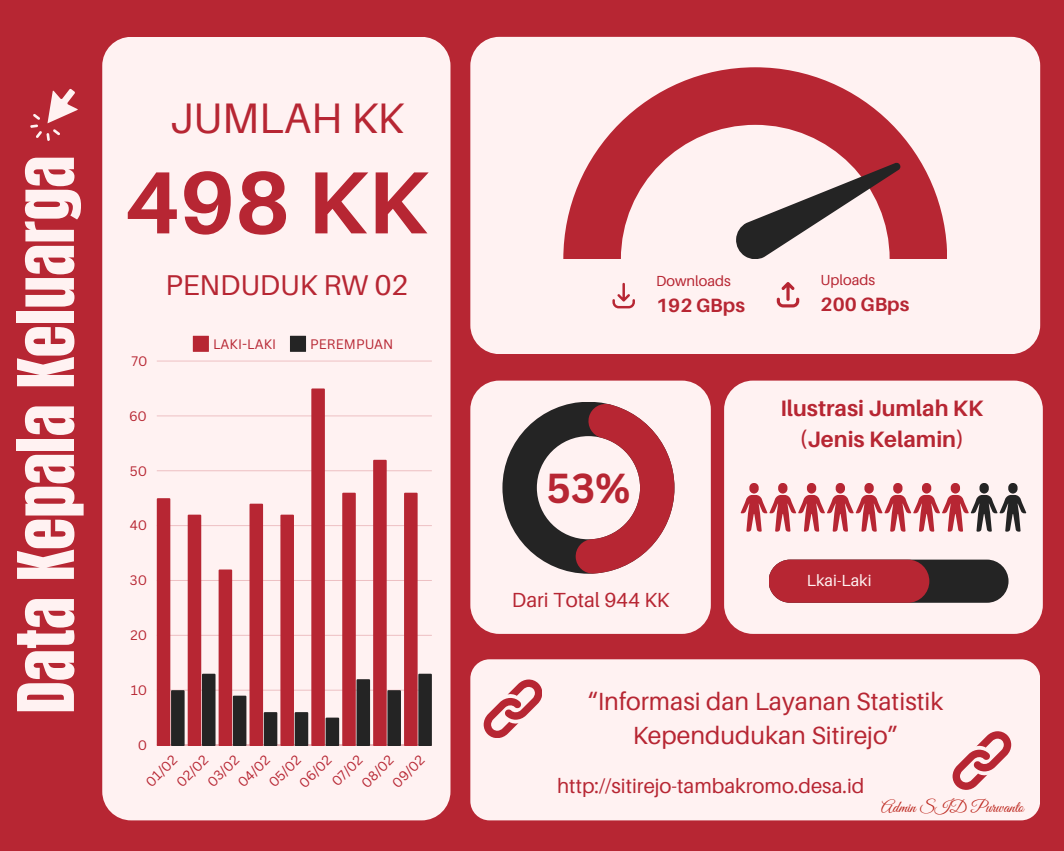
<style>
.page{position:relative;width:1064px;height:851px;background:#fff}
.page>*{position:absolute;margin:0;border:0;box-sizing:border-box;transform-origin:0 0}
.t1{font:700 88.35px "Aileron";color:#b72633}
.t2{font:66.15px "Anton";color:#fff2f2}
.t3{font:42.75px "Aileron";color:#b72633}
.t4{font:700 40.8px "Canva Sans";color:#b72633}
.t5{font:28.65px "Aileron";color:#b72633}
.t6{font:24.9px/34.2px "Aileron";color:#b72633;text-align:center}
.t7{font:700 22.35px/30.3px "Aileron";color:#b72633;text-align:center}
.t8{font:20.4px "Aileron";color:#b72633}
.t9{font:700 19.2px "Aileron";color:#b72633}
.t10{font:16.5px "Great Vibes";color:#bd281f}
.t11{font:16.05px "Aileron";color:#fff2f2}
.t12{font:14.55px "Aileron";color:#b72633}
.t13{font:13.35px "Canva Sans";color:#b72633}
</style>
<div class="page">
<div style="left:0;top:0;width:1063px;height:850px;background:#b72633"></div>
<div style="left:102px;top:37px;width:348px;height:783px;background:#fff2f2;border-radius:29px"></div>
<svg style="left:193px;top:336px;width:16px;height:16px"></svg>
<svg style="left:290px;top:336px;width:16px;height:16px"></svg>
<hr style="left:157px;top:361px;width:275px;height:1px;background:#f5d6d7">
<svg style="left:157px;top:388px;width:275px;height:357px"></svg>
<div style="left:470px;top:380px;width:240px;height:254px;background:#fff2f2;border-radius:29px"></div>
<div style="left:724px;top:380px;width:318px;height:254px;background:#fff2f2;border-radius:29px"></div>
<div style="left:470px;top:37px;width:569px;height:317px;background:#fff2f2;border-radius:29px"></div>
<svg style="left:563px;top:67px;width:383px;height:192px"></svg>
<svg style="left:735px;top:163px;width:165px;height:96px"></svg>
<svg style="left:502px;top:402px;width:172px;height:171px"></svg>
<svg style="left:740px;top:483px;width:142px;height:48px"></svg>
<svg style="left:970px;top:483px;width:55px;height:48px"></svg>
<svg style="left:612px;top:283px;width:22px;height:25px"></svg>
<svg style="left:776px;top:282px;width:23px;height:25px"></svg>
<div style="left:768px;top:559px;width:240px;height:43px;background:#242424;border-radius:22px"></div>
<div style="left:768px;top:559px;width:161px;height:43px;background:#b72633;border-radius:22px"></div>
<div style="left:470px;top:659px;width:569px;height:161px;background:#fff2f2;border-radius:19px"></div>
<svg style="left:30px;top:88px;width:48px;height:53px"></svg>
<svg style="left:952px;top:731px;width:58px;height:58px"></svg>
<svg style="left:483px;top:679px;width:59px;height:58px"></svg>
<p class="t2" style="left:-1px;top:713px;width:559px;rotate:-90deg">Data Kepala Keluarga</p>
<h2 class="t3" style="left:170px;top:91px;width:235px">JUMLAH KK</h2>
<h3 class="t1" style="left:124px;top:148px;width:305px">498 KK</h3>
<h1 class="t5" style="left:165px;top:267px;width:244px">PENDUDUK RW 02</h1>
<h4 class="t12" style="left:656px;top:272px;width:76px">Downloads</h4>
<p class="t9" style="left:656px;top:293px;width:90px">192 GBps</p>
<p class="t13" style="left:131px;top:351px;width:17px">70</p>
<p class="t13" style="left:129px;top:406px;width:20px">60</p>
<p class="t13" style="left:130px;top:461px;width:19px">50</p>
<p class="t13" style="left:130px;top:516px;width:19px">40</p>
<p class="t13" style="left:130px;top:571px;width:19px">30</p>
<p class="t13" style="left:131px;top:626px;width:18px">20</p>
<p class="t13" style="left:213px;top:334px;width:65px">LAKI-LAKI</p>
<p class="t13" style="left:310px;top:334px;width:85px">PEREMPUAN</p>
<h3 class="t4" style="left:546px;top:460px;width:85px">53%</h3>
<p class="t8" style="left:511px;top:587px;width:159px">Dari Total 944 KK</p>
<p class="t12" style="left:820px;top:271px;width:56px">Uploads</p>
<p class="t9" style="left:820px;top:292px;width:90px">200 GBps</p>
<p class="t7" style="left:780px;top:393px;width:204px">Ilustrasi Jumlah KK (Jenis Kelamin)</p>
<p class="t11" style="left:806px;top:570px;width:66px">Lkai-Laki</p>
<p class="t13" style="left:131px;top:680px;width:18px">10</p>
<p class="t13" style="left:138px;top:735px;width:11px">0</p>
<p class="t13" style="left:387px;top:778px;width:41px;rotate:-45deg">09/02</p>
<p class="t13" style="left:141px;top:777px;width:40px;rotate:-45deg">01/02</p>
<p class="t13" style="left:172px;top:777px;width:40px;rotate:-45deg">02/02</p>
<p class="t13" style="left:203px;top:777px;width:40px;rotate:-45deg">03/02</p>
<p class="t13" style="left:357px;top:778px;width:41px;rotate:-45deg">08/02</p>
<p class="t13" style="left:233px;top:778px;width:40px;rotate:-45deg">04/02</p>
<p class="t13" style="left:264px;top:778px;width:40px;rotate:-45deg">05/02</p>
<p class="t13" style="left:294px;top:778px;width:41px;rotate:-45deg">06/02</p>
<p class="t13" style="left:327px;top:777px;width:38px;rotate:-45deg">07/02</p>
<p class="t6" style="left:587px;top:683px;width:357px">“Informasi dan Layanan Statistik<br>Kependudukan Sitirejo”</p>
<h6 class="t8" style="left:557px;top:773px;width:309px">http://sitirejo-tambakromo.desa.id</h6>
<p class="t10" style="left:881px;top:797px;width:144px">Admin SID Purwanto</p>
</div>
